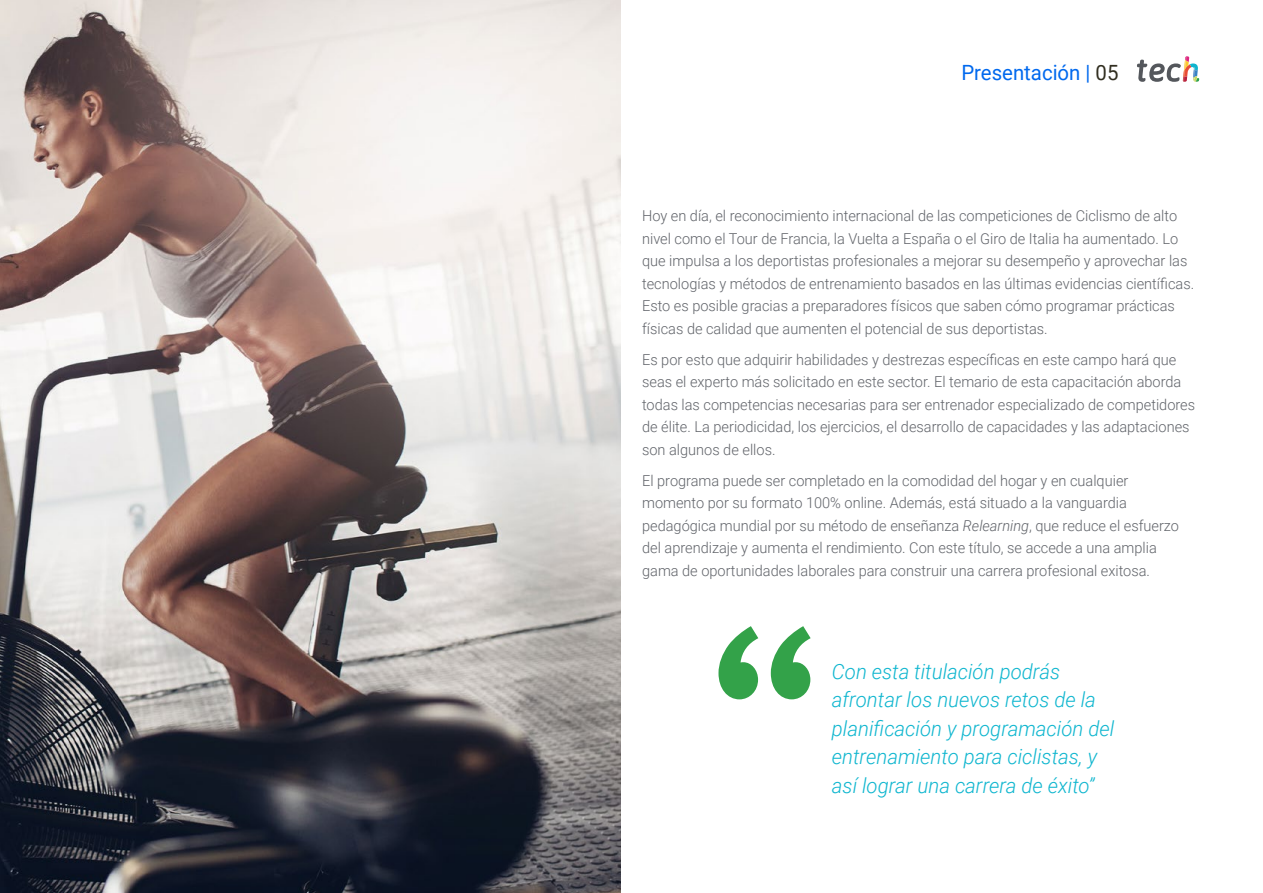
<style>
.page{position:relative;width:1263px;height:893px;background:#fff}
.page>*{position:absolute;margin:0;border:0;box-sizing:border-box;transform-origin:0 0}
.t1{font:italic 300 21px/28.5px "Roboto";color:#0fb6cf}
.t2{font:21px "Roboto";color:#0169ee}
.t3{font:300 15px/22.5px "Roboto";color:#61646a}
.s1{color:#312e20}
.s2{font-style:italic}
</style>
<div class="page">
<svg style="left:718px;top:626px;width:93px;height:73px"></svg>
<img style="left:0;top:0;width:621px;height:893px">
<svg style="left:1137px;top:56px;width:62px;height:26px"></svg>
<h1 class="t2" style="left:961px;top:57px;width:159px">Presentación | <span class="s1">05</span></h1>
<p class="t3" style="left:642px;top:204px;width:553px">Hoy en día, el reconocimiento internacional de las competiciones de Ciclismo de alto nivel como el Tour de Francia, la Vuelta a España o el Giro de Italia ha aumentado. Lo que impulsa a los deportistas profesionales a mejorar su desempeño y aprovechar las tecnologías y métodos de entrenamiento basados en las últimas evidencias científicas.<br>Esto es posible gracias a preparadores físicos que saben cómo programar prácticas físicas de calidad que aumenten el potencial de sus deportistas.</p>
<p class="t3" style="left:642px;top:348px;width:554px">Es por esto que adquirir habilidades y destrezas específicas en este campo hará que seas el experto más solicitado en este sector. El temario de esta capacitación aborda todas las competencias necesarias para ser entrenador especializado de competidores de élite. La periodicidad, los ejercicios, el desarrollo de capacidades y las adaptaciones son algunos de ellos.</p>
<p class="t3" style="left:642px;top:469px;width:538px">El programa puede ser completado en la comodidad del hogar y en cualquier momento por su formato 100% online. Además, está situado a la vanguardia pedagógica mundial por su método de enseñanza <span class="s2">Relearning</span>, que reduce el esfuerzo del aprendizaje y aumenta el rendimiento. Con este título, se accede a una amplia gama de oportunidades laborales para construir una carrera profesional exitosa.</p>
<h1 class="t1" style="left:832px;top:656px;width:284px">Con esta titulación podrás afrontar los nuevos retos de la planificación y programación del entrenamiento para ciclistas, y así lograr una carrera de éxito”</h1>
</div>
